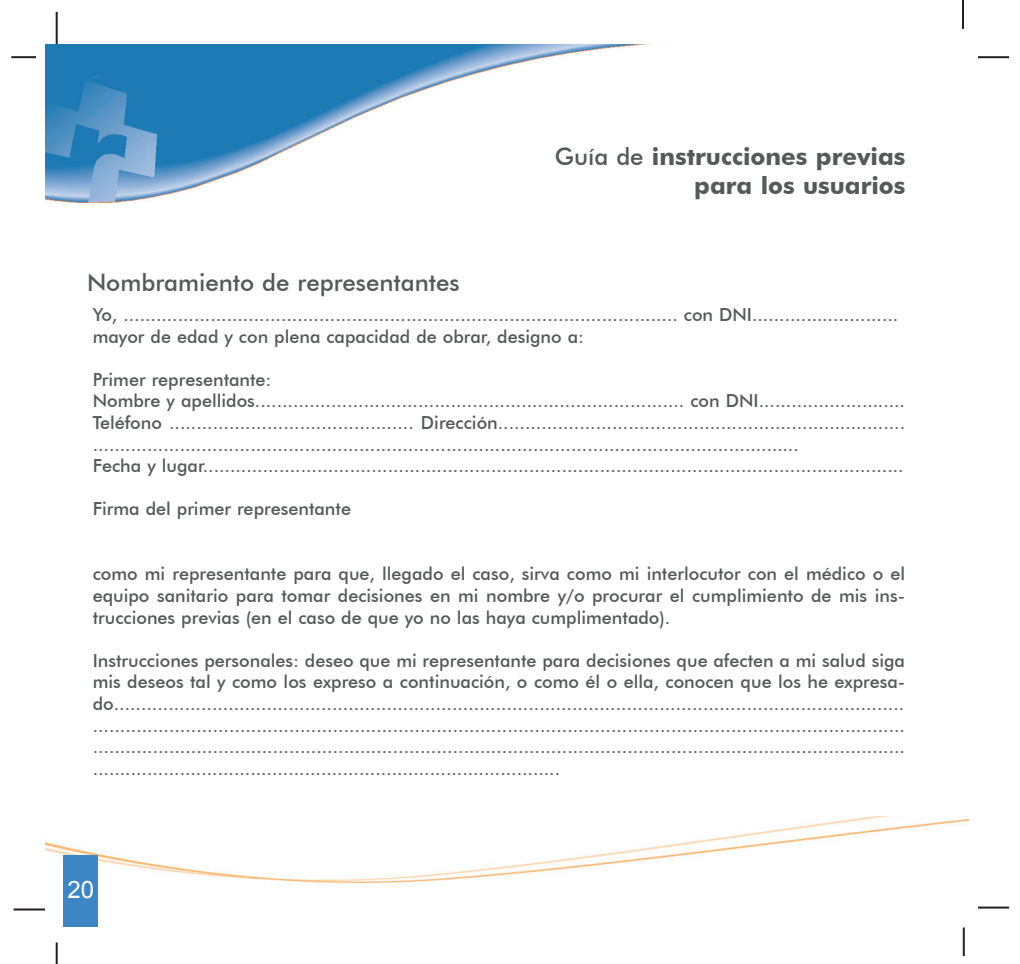
<style>
.page{position:relative;width:1020px;height:964px;background:#fff}
.page>*{position:absolute;margin:0;border:0;box-sizing:border-box;transform-origin:0 0}
.t1{font:700 24px/28.8px "Futura BT";color:#57585a;text-align:right}
.t2{font:500 24px "Futura BT";color:#57585a}
.t3{font:24px "Arial";color:#fff}
.t4{font:500 18px/21.6px "Futura BT";color:#57585a}
.s1{font-weight:500}
</style>
<div class="page">
<hr style="left:56px;top:12px;width:2px;height:32px;background:#231f20">
<hr style="left:11px;top:56px;width:25px;height:2px;background:#231f20">
<hr style="left:14px;top:908px;width:31px;height:2px;background:#231f20">
<hr style="left:56px;top:942px;width:2px;height:22px;background:#231f20">
<hr style="left:963px;top:927px;width:2px;height:29px;background:#231f20">
<hr style="left:978px;top:907px;width:31px;height:2px;background:#231f20">
<hr style="left:962px;top:0;width:2px;height:29px;background:#231f20">
<hr style="left:978px;top:56px;width:31px;height:2px;background:#231f20">
<img style="left:45px;top:44px;width:606px;height:159px">
<div style="left:396px;top:144px;width:512px;height:72px;background:#fff"></div>
<img style="left:45px;top:816px;width:924px;height:80px">
<div style="left:64px;top:856px;width:34px;height:72px;background:#3e85c5"></div>
<h1 class="t2" style="left:87px;top:268px;width:374px">Nombramiento de representantes</h1>
<h1 class="t1" style="left:555px;top:142px;width:352px"><span class="s1">Guía de</span> instrucciones previas para los usuarios</h1>
<p class="t4" style="left:93px;top:304px;width:807px">Yo, ...................................................................................................... con DNI........................... mayor de edad y con plena capacidad de obrar, designo a:</p>
<p class="t4" style="left:93px;top:368px;width:814px">Primer representante:<br>Nombre y apellidos............................................................................... con DNI...........................<br>Teléfono ............................................. Dirección........................................................................... ..................................................................................................................................<br>Fecha y lugar.................................................................................................................................</p>
<p class="t4" style="left:93px;top:498px;width:260px">Firma del primer representante</p>
<p class="t4" style="left:93px;top:563px;width:814px;text-align:justify">como mi representante para que, llegado el caso, sirva como mi interlocutor con el médico o el equipo sanitario para tomar decisiones en mi nombre y/o procurar el cumplimiento de mis ins&shy;trucciones previas (en el caso de que yo no las haya cumplimentado).</p>
<p class="t4" style="left:93px;top:649px;width:814px;text-align:justify">Instrucciones personales: deseo que mi representante para decisiones que afecten a mi salud siga mis deseos tal y como los expreso a continuación, o como él o ella, conocen que los he expresa&shy;do................................................................................................................................................. ..................................................................................................................................................... ..................................................................................................................................................... ......................................................................................</p>
<h1 class="t3" style="left:67px;top:876px;width:28px">20</h1>
</div>
